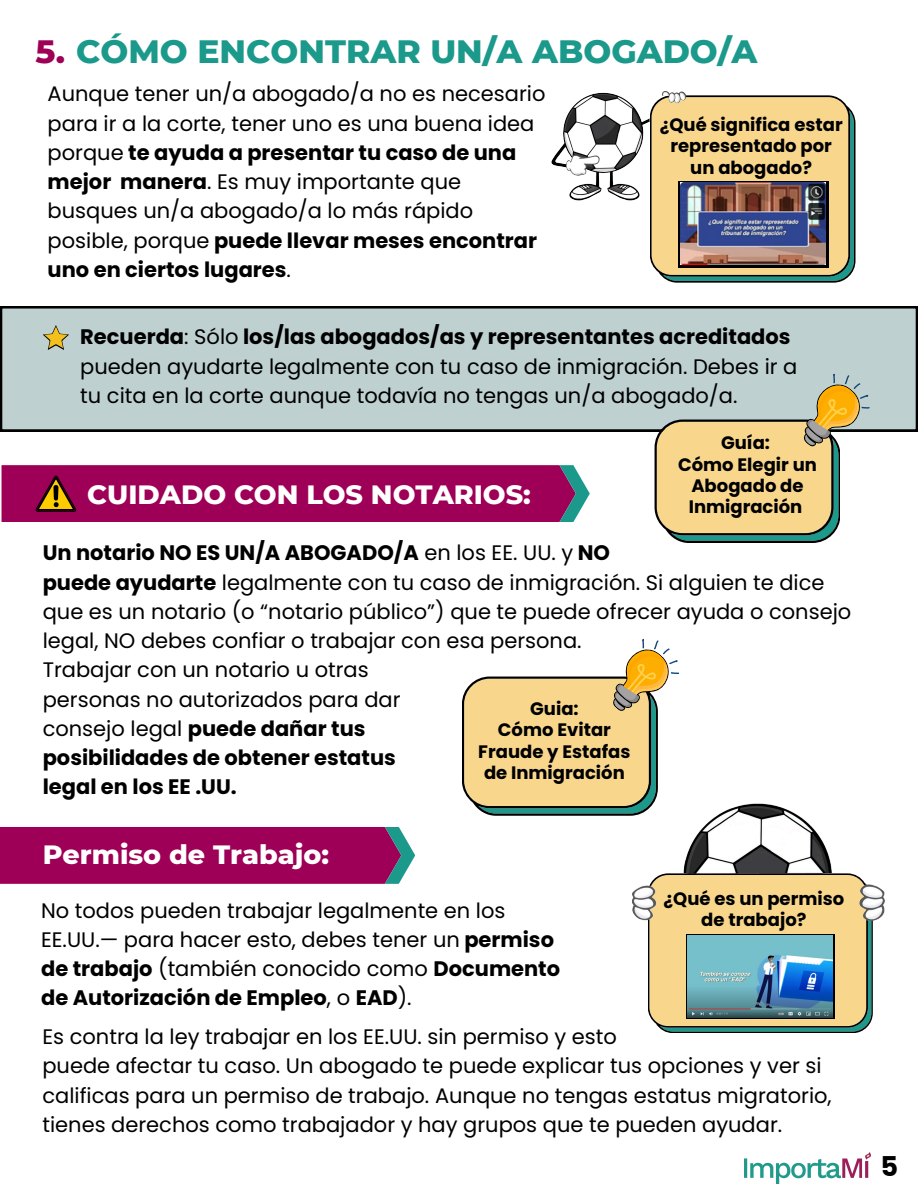
<style>
.page{position:relative;width:918px;height:1188px;background:#fff}
.page>*{position:absolute;margin:0;border:0;box-sizing:border-box;transform-origin:0 0}
.t1{font:800 33px "Montserrat";color:#1b998b}
.t2{font:700 27.3px "Poppins";color:#000}
.t3{font:800 27px "Montserrat";color:#fff}
.t4{font:21px/29.2px "Poppins";color:#000}
.t5{font:700 18px/21.3px "Poppins";color:#000;text-align:center}
.s1{color:#9e0057}
.s2{font-weight:700}
</style>
<div class="page">
<div style="left:0;top:306px;width:918px;height:125px;background:#bed0d0"></div>
<svg style="left:2px;top:465px;width:588px;height:57px;background:#9b0958"></svg>
<div style="left:0;top:827px;width:415px;height:57px;background:#9e0057"></div>
<svg style="left:655px;top:372px;width:217px;height:171px;background:#d4c99e"></svg>
<svg style="left:43px;top:325px;width:26px;height:25px"></svg>
<svg style="left:650px;top:95px;width:205px;height:188px;background:#cdbd83"></svg>
<div style="left:679px;top:181px;width:150px;height:86px;background:linear-gradient(to right,#000,#000)"></div>
<img style="left:681px;top:183px;width:145px;height:82px">
<img style="left:551px;top:92px;width:201px;height:112px">
<svg style="left:648px;top:1008px;width:225px;height:25px;background:#9fa67d"></svg>
<svg style="left:686px;top:1008px;width:149px;height:11px"></svg>
<img style="left:688px;top:1008px;width:145px;height:9px">
<img style="left:632px;top:803px;width:253px;height:205px">
<svg style="left:462px;top:639px;width:219px;height:177px"></svg>
<img style="left:744px;top:1152px;width:126px;height:32px">
<p class="t1" style="left:36px;top:31px;width:723px"><span class="s1">5.</span> CÓMO ENCONTRAR UN/A ABOGADO/A</p>
<p class="t4" style="left:48px;top:79px;width:499px">Aunque tener un/a abogado/a no es necesario para ir a la corte, tener uno es una buena idea porque <span class="s2">te ayuda a presentar tu caso de una mejor manera</span>. Es muy importante que busques un/a abogado/a lo más rápido posible, porque <span class="s2">puede llevar meses encontrar uno en ciertos lugares</span>.</p>
<h3 class="t5" style="left:660px;top:114px;width:185px">¿Qué significa estar representado por un abogado?</h3>
<p class="t4" style="left:80px;top:322px;width:719px"><span class="s2">Recuerda</span>: Sólo <span class="s2">los/las abogados/as y representantes acreditados </span>pueden ayudarte legalmente con tu caso de inmigración. Debes ir a tu cita en la corte aunque todavía no tengas un/a abogado/a.</p>
<p class="t3" style="left:87px;top:478px;width:445px">CUIDADO CON LOS NOTARIOS:</p>
<h1 class="t5" style="left:721px;top:432px;width:50px">Guía:</h1>
<h5 class="t5" style="left:678px;top:454px;width:140px">Cómo Elegir un<br>Abogado de<br>Inmigración</h5>
<h2 class="t4" style="left:43px;top:538px;width:810px"><span class="s2">Un notario NO ES UN/A ABOGADO/A</span> en los EE. UU. y <span class="s2">NO<br>puede ayudarte</span> legalmente con tu caso de inmigración. Si alguien te dice que es un notario (o “notario público”) que te puede ofrecer ayuda o consejo legal, NO debes confiar o trabajar con esa persona.<br>Trabajar con un notario u otras<br>personas no autorizados para dar<br>consejo legal <span class="s2">puede dañar tus<br>posibilidades de obtener estatus<br>legal en los EE .UU.</span></h2>
<p class="t5" style="left:530px;top:698px;width:50px">Guia:</p>
<h5 class="t5" style="left:478px;top:720px;width:154px">Cómo Evitar<br>Fraude y Estafas de Inmigración</h5>
<p class="t3" style="left:43px;top:838px;width:288px">Permiso de Trabajo:</p>
<p class="t4" style="left:41px;top:896px;width:521px">No todos pueden trabajar legalmente en los EE.UU.— para hacer esto, debes tener un <span class="s2">permiso de trabajo</span> (también conocido como <span class="s2">Documento de Autorización de Empleo</span>, o <span class="s2">EAD</span>).</p>
<p class="t5" style="left:663px;top:888px;width:182px">¿Qué es un permiso de trabajo?</p>
<p class="t4" style="left:42px;top:1022px;width:791px">Es contra la ley trabajar en los EE.UU. sin permiso y esto<br>puede afectar tu caso. Un abogado te puede explicar tus opciones y ver si calificas para un permiso de trabajo. Aunque no tengas estatus migratorio, tienes derechos como trabajador y hay grupos que te pueden ayudar.</p>
<p class="t2" style="left:880px;top:1148px;width:19px">5</p>
</div>
